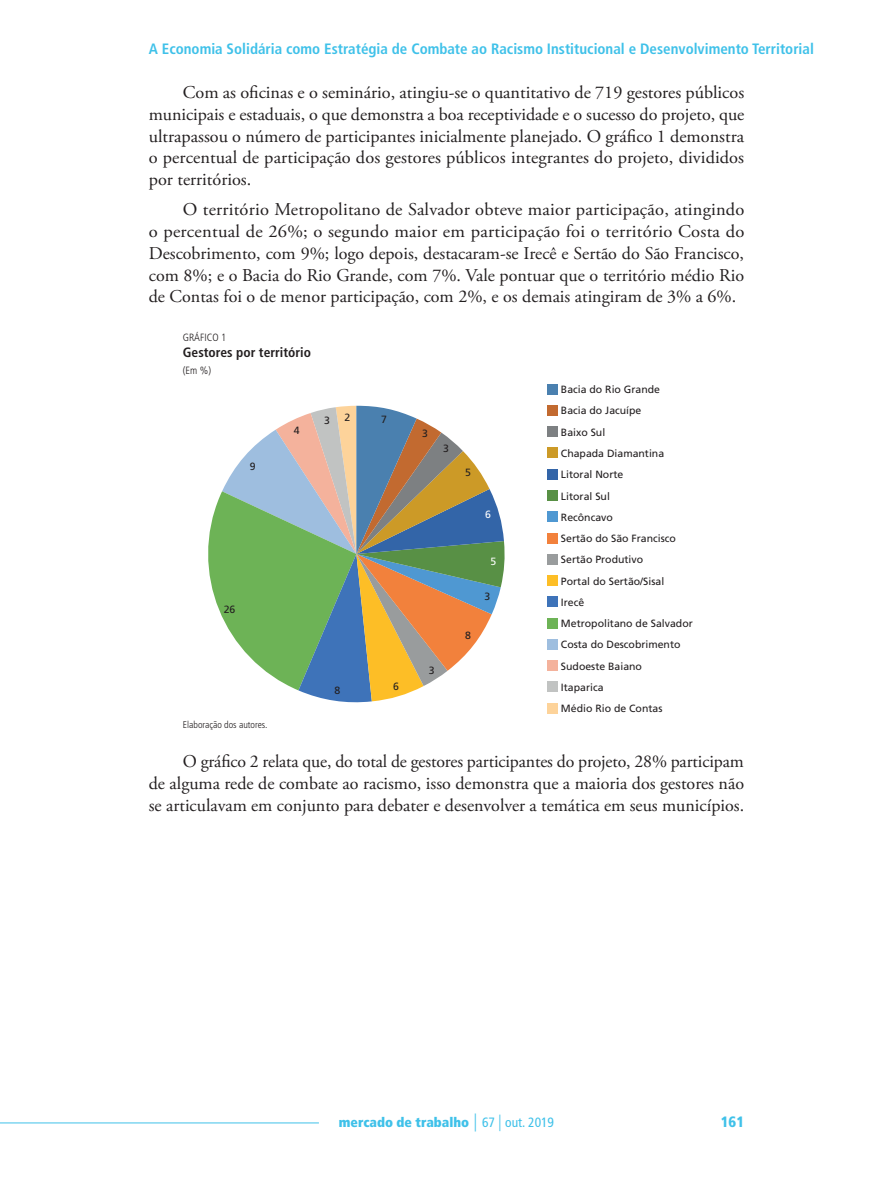
<style>
.page{position:relative;width:893px;height:1191px;background:#fff}
.page>*{position:absolute;margin:0;border:0;box-sizing:border-box;transform-origin:0 0}
.texto{font:18px/21.8px "Adobe Garamond Pro";color:#231f20;text-align:justify}
.t1{font:700 condensed 15px "Frutiger LT Pro";color:#3fc1e9}
.t2{font:900 condensed 15px "Frutiger LT Pro";color:#3fc1e9}
.t3{font:900 condensed 13.5px "Frutiger LT Pro";color:#3fc1e9}
.Tabela_titulo{font:700 condensed 13.5px "Frutiger LT Pro";color:#231f20}
.t4{font:10.5px/21.3px "Frutiger LT Pro";color:#231f20}
.Tabela_numero{font:300 condensed 10.5px "Frutiger LT Pro";color:#231f20}
.Tabela_entretitulo{font:300 condensed 10.5px "Frutiger LT Pro";color:#231f20}
.t5{font:10.5px "Frutiger LT Pro";color:#fff}
.Tabela_elaboracao{font:300 condensed 9.75px "Frutiger LT Pro";color:#231f20}
.s1{font-weight:300;font-size:18px}
.s2{font-weight:400}
.s3{font-weight:300;font-size:16.5px}
</style>
<div class="page">
<hr style="left:0;top:1122px;width:319px;height:1px;background:#3fc1e9">
<svg style="left:208px;top:406px;width:297px;height:297px"></svg>
<div style="left:547px;top:384px;width:11px;height:10px;background:#4a80af"></div>
<div style="left:547px;top:405px;width:11px;height:11px;background:#c26a30"></div>
<div style="left:547px;top:426px;width:11px;height:11px;background:#7d8082"></div>
<div style="left:547px;top:447px;width:11px;height:11px;background:#cc9a27"></div>
<div style="left:547px;top:469px;width:11px;height:10px;background:#3365a8"></div>
<div style="left:547px;top:490px;width:11px;height:11px;background:#589045"></div>
<div style="left:547px;top:511px;width:11px;height:11px;background:#4f98d2"></div>
<div style="left:547px;top:533px;width:11px;height:10px;background:#f2813c"></div>
<div style="left:547px;top:554px;width:11px;height:10px;background:#999c9d"></div>
<div style="left:547px;top:575px;width:11px;height:11px;background:#fdbe26"></div>
<div style="left:547px;top:596px;width:11px;height:11px;background:#3e73b9"></div>
<div style="left:547px;top:618px;width:11px;height:10px;background:#6db356"></div>
<div style="left:547px;top:639px;width:11px;height:10px;background:#9ebedf"></div>
<div style="left:547px;top:660px;width:11px;height:11px;background:#f4b29c"></div>
<div style="left:547px;top:681px;width:11px;height:11px;background:#c1c3c2"></div>
<div style="left:547px;top:703px;width:11px;height:10px;background:#fdd39a"></div>
<p class="t1" style="left:149px;top:40px;width:667px">A Economia Solidária como Estratégia de Combate ao Racismo Institucional e Desenvolvimento Territorial</p>
<p class="texto" style="left:149px;top:82px;width:597px;text-indent:34px">Com as oficinas e o seminário, atingiu-se o quantitativo de 719 gestores públicos municipais e estaduais, o que demonstra a boa receptividade e o sucesso do projeto, que ultrapassou o número de participantes inicialmente planejado. O gráfico 1 demonstra o percentual de participação dos gestores públicos integrantes do projeto, divididos por territórios.</p>
<p class="texto" style="left:149px;top:199px;width:597px;text-indent:34px">O território Metropolitano de Salvador obteve maior participação, atingindo o percentual de 26%; o segundo maior em participação foi o território Costa do Descobrimento, com 9%; logo depois, destacaram-se Irecê e Sertão do São Francisco, com 8%; e o Bacia do Rio Grande, com 7%. Vale pontuar que o território médio Rio de Contas foi o de menor participação, com 2%, e os demais atingiram de 3% a 6%.</p>
<p class="Tabela_numero" style="left:183px;top:331px;width:45px">GRÁFICO 1</p>
<p class="Tabela_titulo" style="left:183px;top:344px;width:130px">Gestores por território</p>
<p class="Tabela_entretitulo" style="left:183px;top:364px;width:30px">(Em %)</p>
<p class="t4" style="left:561px;top:379px;width:133px">Bacia do Rio Grande<br>Bacia do Jacuípe<br>Baixo Sul<br>Chapada Diamantina<br>Litoral Norte<br>Litoral Sul<br>Recôncavo<br>Sertão do São Francisco<br>Sertão Produtivo<br>Portal do Sertão/Sisal<br>Irecê<br>Metropolitano de Salvador<br>Costa do Descobrimento<br>Sudoeste Baiano<br>Itaparica<br>Médio Rio de Contas</p>
<p class="t4" style="left:324px;top:409px;width:7px">3</p>
<p class="t4" style="left:344px;top:406px;width:7px">2</p>
<p class="t4" style="left:381px;top:408px;width:7px">7</p>
<p class="t4" style="left:294px;top:419px;width:7px">4</p>
<p class="t4" style="left:422px;top:423px;width:7px">3</p>
<p class="t4" style="left:443px;top:437px;width:7px">3</p>
<p class="t4" style="left:250px;top:456px;width:7px">9</p>
<p class="t4" style="left:465px;top:461px;width:7px">5</p>
<p class="t5" style="left:485px;top:508px;width:7px">6</p>
<p class="t5" style="left:490px;top:555px;width:7px">5</p>
<p class="t4" style="left:484px;top:585px;width:7px">3</p>
<p class="t4" style="left:224px;top:598px;width:13px">26</p>
<p class="t4" style="left:465px;top:625px;width:7px">8</p>
<p class="t4" style="left:429px;top:660px;width:7px">3</p>
<p class="t4" style="left:393px;top:675px;width:7px">6</p>
<p class="t4" style="left:335px;top:679px;width:7px">8</p>
<p class="Tabela_elaboracao" style="left:183px;top:719px;width:86px">Elaboração dos autores.</p>
<p class="texto" style="left:149px;top:751px;width:597px;text-indent:34px">O gráfico 2 relata que, do total de gestores participantes do projeto, 28% participam de alguma rede de combate ao racismo, isso demonstra que a maioria dos gestores não se articulavam em conjunto para debater e desenvolver a temática em seus municípios.</p>
<p class="t3" style="left:339px;top:1114px;width:217px">mercado de trabalho <span class="s1">|</span> <span class="s2">67</span> <span class="s3">|</span> <span class="s2">out. 2019</span></p>
<p class="t2" style="left:721px;top:1113px;width:25px">161</p>
</div>
